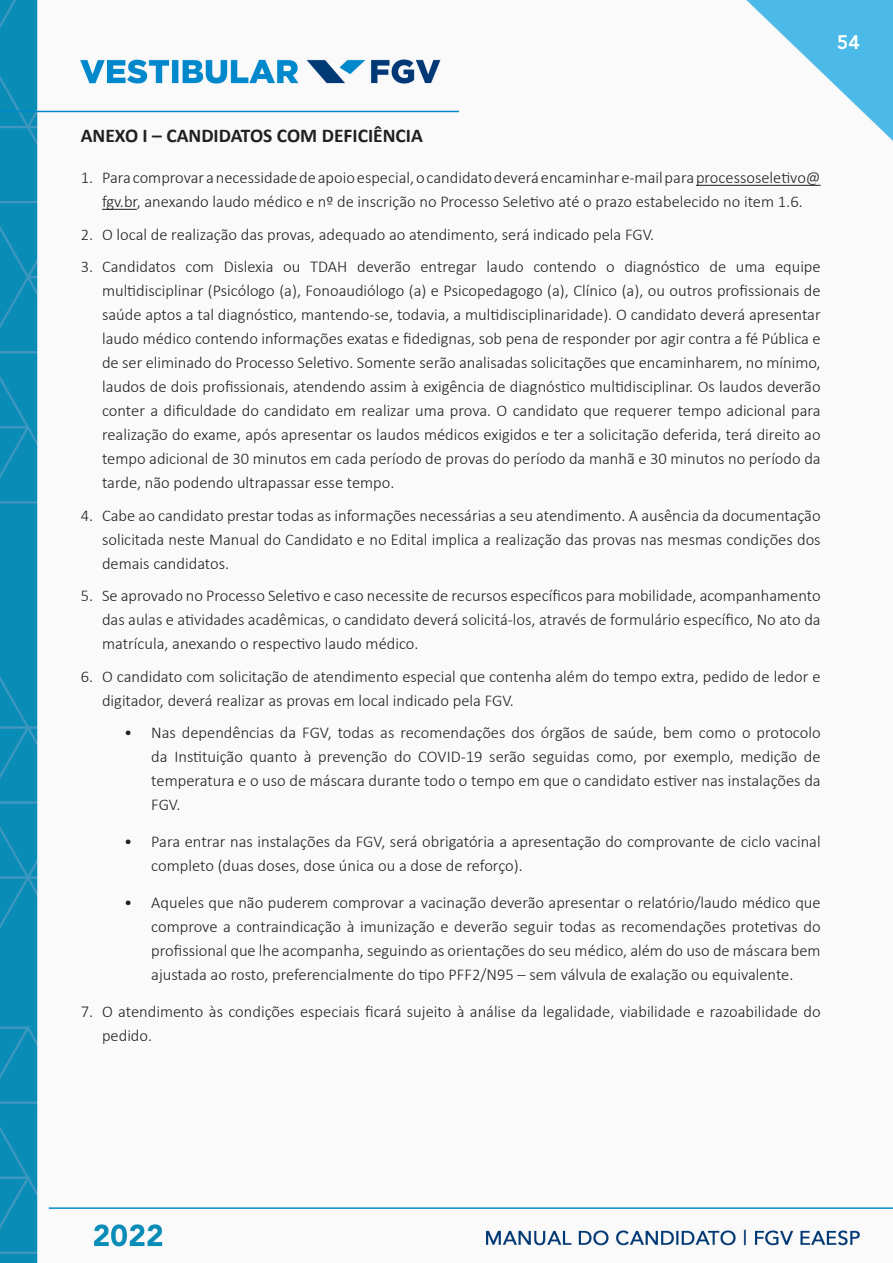
<style>
.page{position:relative;width:893px;height:1263px;background:#fff}
.page>*{position:absolute;margin:0;border:0;box-sizing:border-box;transform-origin:0 0}
.t1{font:700 19.5px "Calibri";color:#231f20}
.t2{font:800 19.5px "Avenir LT Std";color:#fff}
.t3{font:300 16.5px/24px "Calibri";color:#231f20;text-align:justify}
</style>
<div class="page">
<img style="left:0;top:0;width:893px;height:1262px">
<hr style="left:696px;top:185px;width:125px;height:1px;background:#231f20">
<hr style="left:102px;top:209px;width:35px;height:1px;background:#231f20">
<p class="t2" style="left:837px;top:30px;width:25px">54</p>
<p class="t1" style="left:81px;top:122px;width:344px">ANEXO I – CANDIDATOS COM DEFICIÊNCIA</p>
<p class="t3" style="left:81px;top:166px;width:741px;text-align:center">1. Para comprovar a necessidade de apoio especial, o candidato deverá encaminhar e-mail para processoseletivo@ fgv.br, anexando laudo médico e nº de inscrição no Processo Seletivo até o prazo estabelecido no item 1.6.</p>
<p class="t3" style="left:81px;top:222px;width:575px">2. O local de realização das provas, adequado ao atendimento, será indicado pela FGV.</p>
<p class="t3" style="left:102px;top:255px;width:720px;text-indent:-21px">3. Candidatos com Dislexia ou TDAH deverão entregar laudo contendo o diagnóstico de uma equipe multidisciplinar (Psicólogo (a), Fonoaudiólogo (a) e Psicopedagogo (a), Clínico (a), ou outros profissionais de saúde aptos a tal diagnóstico, mantendo-se, todavia, a multidisciplinaridade). O candidato deverá apresentar laudo médico contendo informações exatas e fidedignas, sob pena de responder por agir contra a fé Pública e de ser eliminado do Processo Seletivo. Somente serão analisadas solicitações que encaminharem, no mínimo, laudos de dois profissionais, atendendo assim à exigência de diagnóstico multidisciplinar. Os laudos deverão conter a dificuldade do candidato em realizar uma prova. O candidato que requerer tempo adicional para realização do exame, após apresentar os laudos médicos exigidos e ter a solicitação deferida, terá direito ao tempo adicional de 30 minutos em cada período de provas do período da manhã e 30 minutos no período da tarde, não podendo ultrapassar esse tempo.</p>
<p class="t3" style="left:102px;top:503px;width:720px;text-indent:-21px">4. Cabe ao candidato prestar todas as informações necessárias a seu atendimento. A ausência da documentação solicitada neste Manual do Candidato e no Edital implica a realização das provas nas mesmas condições dos demais candidatos.</p>
<p class="t3" style="left:102px;top:584px;width:720px;text-indent:-21px">5. Se aprovado no Processo Seletivo e caso necessite de recursos específicos para mobilidade, acompanhamento das aulas e atividades acadêmicas, o candidato deverá solicitá-los, através de formulário específico, No ato da matrícula, anexando o respectivo laudo médico.</p>
<p class="t3" style="left:102px;top:664px;width:720px;text-indent:-21px">6. O candidato com solicitação de atendimento especial que contenha além do tempo extra, pedido de ledor e digitador, deverá realizar as provas em local indicado pela FGV.</p>
<p class="t3" style="left:151px;top:721px;width:671px;text-indent:-27px">• Nas dependências da FGV, todas as recomendações dos órgãos de saúde, bem como o protocolo da Instituição quanto à prevenção do COVID-19 serão seguidas como, por exemplo, medição de temperatura e o uso de máscara durante todo o tempo em que o candidato estiver nas instalações da FGV.</p>
<p class="t3" style="left:151px;top:829px;width:671px;text-indent:-27px">• Para entrar nas instalações da FGV, será obrigatória a apresentação do comprovante de ciclo vacinal completo (duas doses, dose única ou a dose de reforço).</p>
<p class="t3" style="left:151px;top:890px;width:671px;text-indent:-27px">• Aqueles que não puderem comprovar a vacinação deverão apresentar o relatório/laudo médico que comprove a contraindicação à imunização e deverão seguir todas as recomendações protetivas do profissional que lhe acompanha, seguindo as orientações do seu médico, além do uso de máscara bem ajustada ao rosto, preferencialmente do tipo PFF2/N95 – sem válvula de exalação ou equivalente.</p>
<p class="t3" style="left:102px;top:999px;width:720px;text-indent:-21px">7. O atendimento às condições especiais ficará sujeito à análise da legalidade, viabilidade e razoabilidade do pedido.</p>
</div>
